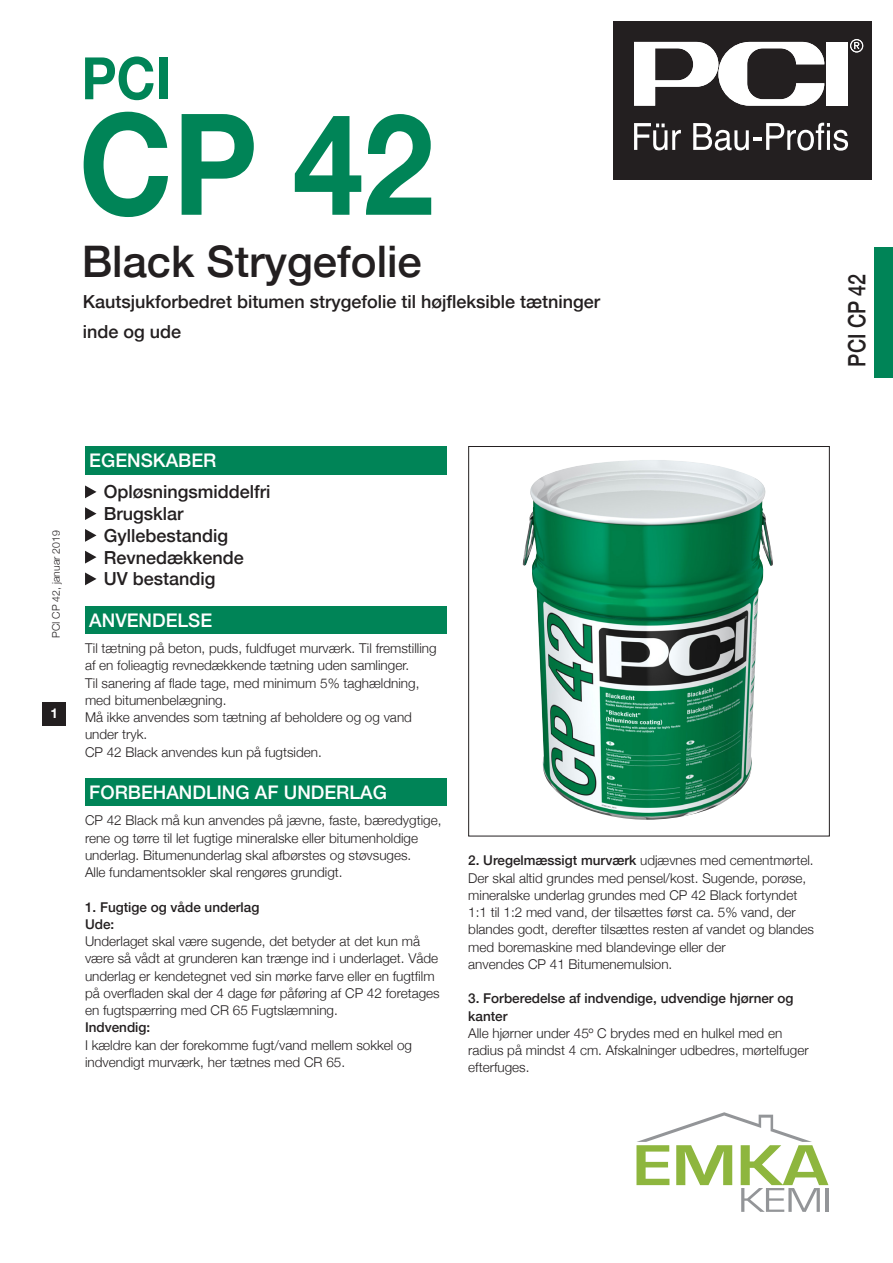
<style>
.page{position:relative;width:893px;height:1263px;background:#fff}
.page>*{position:absolute;margin:0;border:0;box-sizing:border-box;transform-origin:0 0}
.t1{font:700 141px "Helvetica Neue";color:#008457;scale:.9 1}
.t2{font:700 58.5px "Helvetica Neue";color:#008457;scale:.9 1}
.t3{font:500 43.5px "Helvetica Neue";color:#231f20}
.t4{font:500 24px "Helvetica Neue";color:#231f20;scale:.82 1}
.t5{font:500 18.75px "Helvetica Neue";color:#fff}
.t6{font:500 18px/30px "Helvetica Neue";color:#231f20}
.t7{font:300 13.5px/17.2px "Helvetica Neue";color:#231f20}
.t8{font:500 13.5px/17.2px "Helvetica Neue";color:#231f20}
.t9{font:700 13.5px "Helvetica Neue";color:#fff}
.t10{font:300 10.5px "Helvetica Neue";color:#231f20}
.s1{font-weight:500}
</style>
<div class="page">
<div style="left:874px;top:247px;width:19px;height:130px;background:#008457"></div>
<div style="left:85px;top:446px;width:361px;height:28px;background:#008457"></div>
<div style="left:85px;top:606px;width:361px;height:28px;background:#008457"></div>
<div style="left:85px;top:778px;width:361px;height:28px;background:#008457"></div>
<svg style="left:85px;top:485px;width:12px;height:13px"></svg>
<svg style="left:85px;top:507px;width:12px;height:13px"></svg>
<svg style="left:85px;top:529px;width:12px;height:13px"></svg>
<svg style="left:85px;top:551px;width:12px;height:12px"></svg>
<svg style="left:85px;top:572px;width:12px;height:13px"></svg>
<div style="left:43px;top:702px;width:23px;height:23px;background:#231f20"></div>
<div style="left:468px;top:446px;width:362px;height:390px;border:1px solid #231f20"></div>
<svg style="left:636px;top:1112px;width:192px;height:100px"></svg>
<img style="left:523px;top:460px;width:250px;height:360px">
<div style="left:613px;top:21px;width:259px;height:159px;background:#231f20"></div>
<div style="left:827px;top:42px;width:21px;height:64px;background:#fff"></div>
<svg style="left:634px;top:42px;width:190px;height:64px"></svg>
<svg style="left:850px;top:39px;width:13px;height:13px"></svg>
<svg style="left:634px;top:123px;width:47px;height:27px"></svg>
<svg style="left:693px;top:123px;width:155px;height:28px"></svg>
<p class="t2" style="left:81px;top:32px;width:101px">PCI</p>
<p class="t1" style="left:79px;top:54px;width:396px">CP 42</p>
<p class="t3" style="left:82px;top:227px;width:342px">Black Strygefolie</p>
<p class="t6" style="left:83px;top:285px;width:519px">Kautsjukforbedret bitumen strygefolie til højfleksible tætninger inde og ude</p>
<p class="t4" style="left:837px;top:367px;width:115px;rotate:-90deg">PCI CP 42</p>
<p class="t10" style="left:48px;top:638px;width:109px;rotate:-90deg">PCI CP 42, januar 2019</p>
<p class="t9" style="left:51px;top:703px;width:9px">1</p>
<p class="t5" style="left:89px;top:445px;width:129px">EGENSKABER</p>
<p class="t6" style="left:104px;top:475px;width:168px">Opløsningsmiddelfri</p>
<p class="t6" style="left:104px;top:497px;width:81px">Brugsklar</p>
<p class="t6" style="left:104px;top:519px;width:126px">Gyllebestandig</p>
<p class="t6" style="left:104px;top:541px;width:142px">Revnedækkende</p>
<p class="t6" style="left:104px;top:562px;width:113px">UV bestandig</p>
<p class="t5" style="left:89px;top:605px;width:124px">ANVENDELSE</p>
<p class="t7" style="left:85px;top:639px;width:353px">Til tætning på beton, puds, fuldfuget murværk. Til fremstilling af en folieagtig revnedækkende tætning uden samlinger.<br>Til sanering af flade tage, med minimum 5% taghældning, med bitumenbelægning.</p>
<p class="t7" style="left:85px;top:708px;width:328px">Må ikke anvendes som tætning af beholdere og og vand under tryk.</p>
<p class="t7" style="left:85px;top:742px;width:238px">CP 42 Black anvendes kun på fugtsiden.</p>
<p class="t5" style="left:89px;top:778px;width:299px">FORBEHANDLING AF UNDERLAG</p>
<p class="t7" style="left:85px;top:811px;width:358px">CP 42 Black må kun anvendes på jævne, faste, bæredygtige, rene og tørre til let fugtige mineralske eller bitumenholdige underlag. Bitumenunderlag skal afbørstes og støvsuges.</p>
<p class="t7" style="left:85px;top:863px;width:259px">Alle fundamentsokler skal rengøres grundigt.</p>
<p class="t8" style="left:85px;top:897px;width:176px">1. Fugtige og våde underlag</p>
<p class="t8" style="left:85px;top:914px;width:31px">Ude:</p>
<p class="t7" style="left:85px;top:932px;width:356px">Underlaget skal være sugende, det betyder at det kun må være så vådt at grunderen kan trænge ind i underlaget. Våde underlag er kendetegnet ved sin mørke farve eller en fugtfilm på overfladen skal der 4 dage før påføring af CP 42 foretages en fugtspærring med CR 65 Fugtslæmning.</p>
<p class="t8" style="left:85px;top:1018px;width:67px">Indvendig:</p>
<p class="t7" style="left:85px;top:1035px;width:329px">I kældre kan der forekomme fugt/vand mellem sokkel og indvendigt murværk, her tætnes med CR 65.</p>
<p class="t7" style="left:468px;top:851px;width:347px"><span class="s1">2. Uregelmæssigt murværk</span> udjævnes med cementmørtel.<br>Der skal altid grundes med pensel/kost. Sugende, porøse, mineralske underlag grundes med CP 42 Black fortyndet 1:1 til 1:2 med vand, der tilsættes først ca. 5% vand, der blandes godt, derefter tilsættes resten af vandet og blandes med boremaskine med blandevinge eller der</p>
<p class="t7" style="left:468px;top:954px;width:206px">anvendes CP 41 Bitumenemulsion.</p>
<p class="t8" style="left:468px;top:989px;width:327px">3. Forberedelse af indvendige, udvendige hjørner og kanter</p>
<p class="t7" style="left:468px;top:1023px;width:342px">Alle hjørner under 45º C brydes med en hulkel med en radius på mindst 4 cm. Afskalninger udbedres, mørtelfuger efterfuges.</p>
</div>
